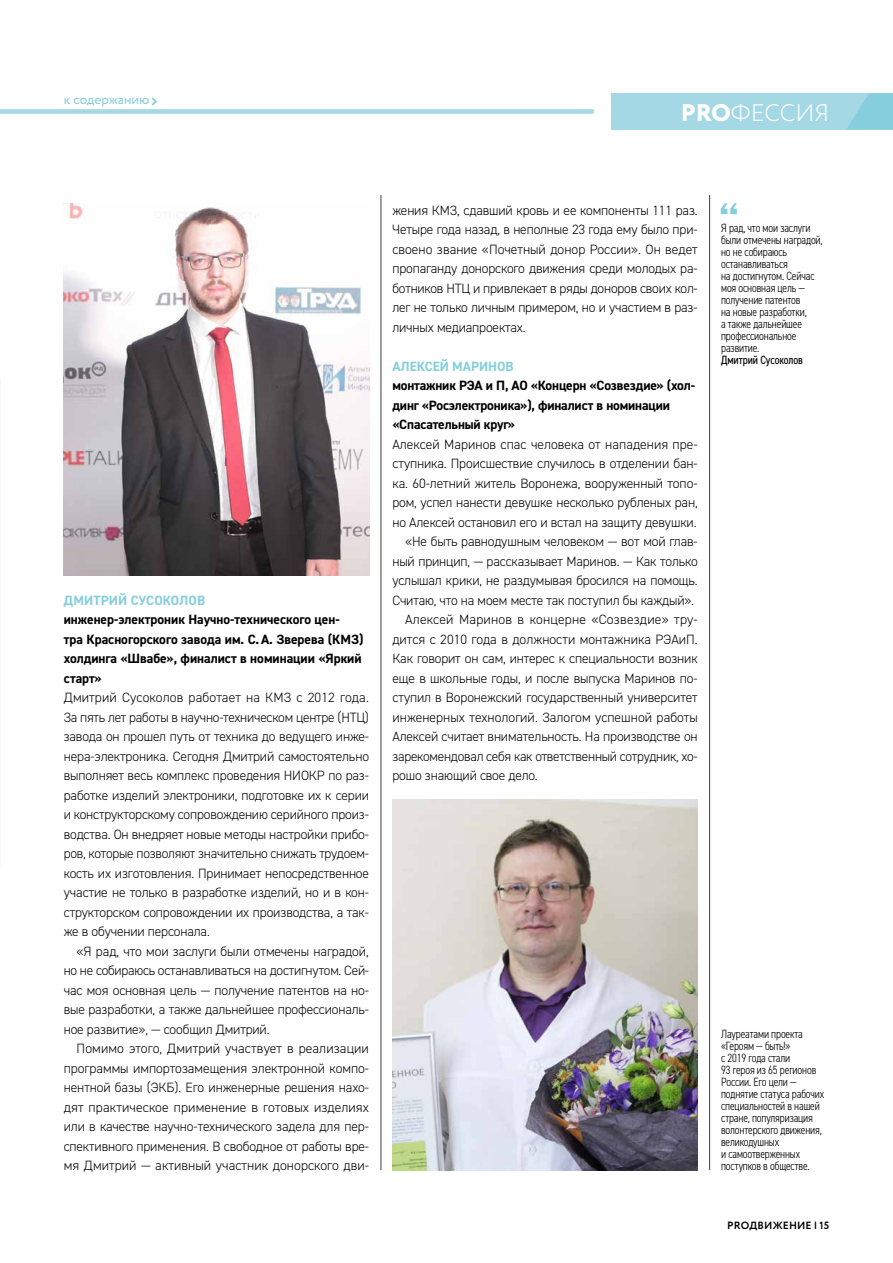
<style>
.page{position:relative;width:893px;height:1263px;background:#fff}
.page>*{position:absolute;margin:0;border:0;box-sizing:border-box;transform-origin:0 0}
.t1{font:300 24px "Circe";color:#fff}
.t2{font:300 13.5px/19.5px "DIN2014";letter-spacing:-.01em;color:#000;text-align:justify}
.t3{font:700 13.5px/19.5px "DIN2014";color:#000}
.t4{font:300 13.5px "DIN2014";letter-spacing:.015em;color:#000}
.t5{font:700 13.5px "DIN2014";color:#86cedd}
.t6{font:13.5px "Circe";color:#86cedd}
.t7{font:300 condensed 12px/12px "DIN2014";letter-spacing:-.01em;color:#000}
.t8{font:condensed 12px "DIN2014";letter-spacing:-.005em;color:#000}
.t9{font:700 10.5px "Circe";letter-spacing:.01em;color:#000}
.s1{font-weight:800}
</style>
<div class="page">
<hr style="left:381px;top:195px;width:1px;height:975px;background:#3c3c3b">
<hr style="left:709px;top:195px;width:1px;height:975px;background:#3c3c3b">
<img style="left:64px;top:203px;width:305px;height:372px">
<img style="left:392px;top:800px;width:305px;height:370px">
<svg style="left:721px;top:203px;width:16px;height:11px"></svg>
<div style="left:0;top:109px;width:594px;height:5px;background:#a3d8e4"></div>
<div style="left:611px;top:93px;width:282px;height:37px;background:#a3d8e4"></div>
<svg style="left:847px;top:93px;width:46px;height:37px"></svg>
<p class="t6" style="left:64px;top:90px;width:87px">к содержанию</p>
<h1 class="t1" style="left:681px;top:97px;width:150px"><span class="s1">PRO</span>ФЕССИЯ</h1>
<p class="t5" style="left:64px;top:591px;width:143px">ДМИТРИЙ СУСОКОЛОВ</p>
<p class="t3" style="left:64px;top:609px;width:301px">инженер-электроник Научно-технического цен-<br>тра Красногорского завода им. С.А. Зверева (КМЗ) холдинга «Швабе», финалист в номинации «Яркий старт»</p>
<p class="t2" style="left:64px;top:688px;width:307px">Дмитрий Сусоколов работает на КМЗ с 2012 года.<br>За пять лет работы в научно-техническом центре (НТЦ) завода он прошел путь от техника до ведущего инже‑ нера-электроника. Сегодня Дмитрий самостоятельно выполняет весь комплекс проведения НИОКР по раз‑ работке изделий электроники, подготовке их к серии и конструкторскому сопровождению серийного произ‑ водства. Он внедряет новые методы настройки прибо‑ ров, которые позволяют значительно снижать трудоем‑ кость их изготовления. Принимает непосредственное участие не только в разработке изделий, но и в кон‑ структорском сопровождении их производства, а так‑ же в обучении персонала.</p>
<p class="t2" style="left:64px;top:941px;width:307px;text-indent:13px">«Я рад, что мои заслуги были отмечены наградой, но не собираюсь останавливаться на достигнутом. Сей‑ час моя основная цель — получение патентов на но‑ вые разработки, а также дальнейшее профессиональ‑ ное развитие», — сообщил Дмитрий.</p>
<p class="t2" style="left:64px;top:1039px;width:307px;text-indent:13px">Помимо этого, Дмитрий участвует в реализации программы импортозамещения электронной компо‑ нентной базы (ЭКБ). Его инженерные решения нахо‑ дят практическое применение в готовых изделиях или в качестве научно-технического задела для пер‑ спективного применения. В свободное от работы вре‑ мя Дмитрий — активный участник донорского дви‑</p>
<p class="t2" style="left:392px;top:200px;width:307px">жения КМЗ, сдавший кровь и ее компоненты 111 раз.<br>Четыре года назад, в неполные 23 года ему было при‑ своено звание «Почетный донор России». Он ведет пропаганду донорского движения среди молодых ра‑ ботников НТЦ и привлекает в ряды доноров своих кол‑ лег не только личным примером, но и участием в раз‑ личных медиапроектах.</p>
<p class="t5" style="left:392px;top:357px;width:123px">АЛЕКСЕЙ МАРИНОВ</p>
<p class="t3" style="left:392px;top:375px;width:304px">монтажник РЭА и П, АО «Концерн «Созвездие» (хол&shy;динг «Росэлектроника»), финалист в номинации «Спасательный круг»</p>
<p class="t2" style="left:392px;top:434px;width:307px">Алексей Маринов спас человека от нападения пре‑</p>
<p class="t2" style="left:392px;top:454px;width:307px">ступника. Происшествие случилось в отделении бан‑</p>
<p class="t2" style="left:392px;top:473px;width:307px">ка. 60‑летний житель Воронежа, вооруженный топо‑</p>
<p class="t2" style="left:392px;top:493px;width:307px">ром, успел нанести девушке несколько рубленых ран,</p>
<p class="t2" style="left:392px;top:512px;width:306px">но Алексей остановил его и встал на защиту девушки.</p>
<p class="t2" style="left:405px;top:532px;width:294px">«Не быть равнодушным человеком — вот мой глав‑</p>
<p class="t2" style="left:392px;top:551px;width:307px">ный принцип, — рассказывает Маринов. — Как только</p>
<p class="t2" style="left:392px;top:571px;width:307px">услышал крики, не раздумывая бросился на помощь.</p>
<p class="t2" style="left:392px;top:590px;width:303px">Считаю, что на моем месте так поступил бы каждый».</p>
<p class="t4" style="left:405px;top:611px;width:294px">Алексей Маринов в концерне «Созвездие» тру‑</p>
<p class="t2" style="left:392px;top:629px;width:307px">дится с 2010 года в должности монтажника РЭАиП.</p>
<p class="t2" style="left:392px;top:649px;width:307px">Как говорит он сам, интерес к специальности возник</p>
<p class="t2" style="left:392px;top:668px;width:307px">еще в школьные годы, и после выпуска Маринов по‑</p>
<p class="t2" style="left:392px;top:688px;width:307px">ступил в Воронежский государственный университет</p>
<p class="t2" style="left:392px;top:707px;width:307px">инженерных технологий. Залогом успешной работы</p>
<p class="t2" style="left:392px;top:727px;width:307px">Алексей считает внимательность. На производстве он</p>
<p class="t2" style="left:392px;top:746px;width:307px">зарекомендовал себя как ответственный сотрудник, хо‑</p>
<p class="t2" style="left:392px;top:766px;width:147px">рошо знающий свое дело.</p>
<p class="t7" style="left:721px;top:221px;width:103px">Я рад, что мои заслуги были отмечены наградой, но не собираюсь останавливаться<br>на достигнутом. Сейчас моя основная цель — получение патентов<br>на новые разработки,<br>а также дальнейшее профессиональное развитие.</p>
<p class="t8" style="left:721px;top:351px;width:83px">Дмитрий Сусоколов</p>
<p class="t7" style="left:721px;top:1028px;width:105px">Лауреатами проекта «Героям — быть!»<br>с 2019 года стали<br>93 героя из 65 регионов<br>России. Его цели — поднятие статуса рабочих специальностей в нашей стране, популяризация волонтерского движения, великодушных<br>и самоотверженных поступков в обществе.</p>
<p class="t9" style="left:727px;top:1218px;width:104px">PROДВИЖЕНИЕ | 15</p>
</div>
